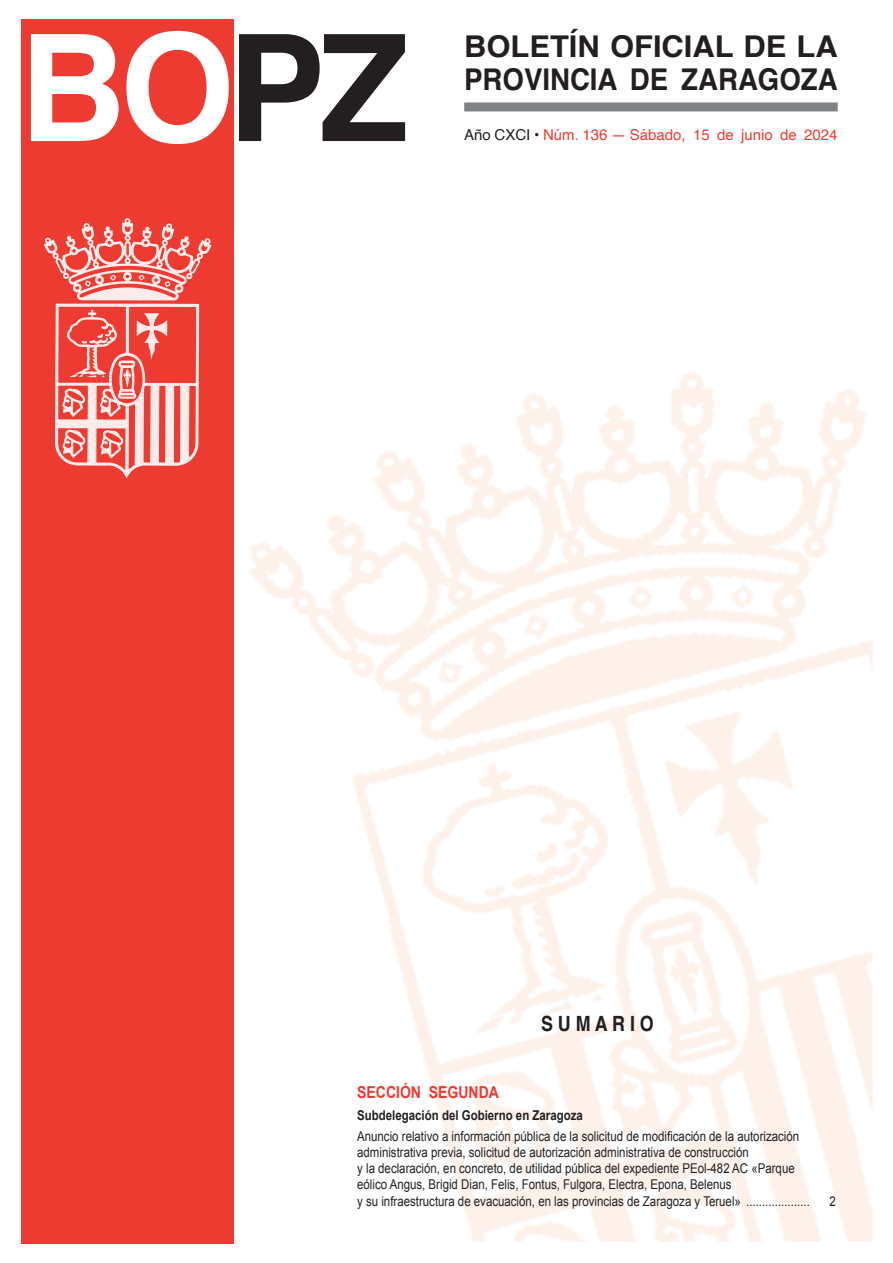
<style>
.page{position:relative;width:893px;height:1263px;background:#fff}
.page>*{position:absolute;margin:0;border:0;box-sizing:border-box;transform-origin:0 0}
.t1{font:700 30px "Helvetica";color:#231f20;scale:.92 1}
.t2{font:700 30px "Helvetica";color:#231f20}
.S_U_M_A_R_I_O{font:700 21px "Helvetica";color:#231f20;scale:.85 1}
.SECCIÓN{font:700 16.5px "Arial";color:#ee3b32;scale:.85 1}
.t3{font:15px "Helvetica";color:#ee3b32}
.TEXTO{font:13.5px "Arial";color:#231f20;scale:.85 1}
.LINEA_ANUNCIANTE_NEGRITA{font:700 13.5px "Arial";color:#231f20;scale:.85 1}
.s1{color:#231f20}
</style>
<div class="page">
<div style="left:21px;top:19px;width:213px;height:1225px;background:#ee3b32"></div>
<svg style="left:239px;top:34px;width:166px;height:107px"></svg>
<svg style="left:31px;top:31px;width:198px;height:113px"></svg>
<div style="left:464px;top:102px;width:374px;height:9px;background:#808285"></div>
<img style="left:43px;top:218px;width:169px;height:260px">
<p class="t2" style="left:464px;top:22px;width:375px">BOLETÍN OFICIAL DE LA</p>
<p class="t1" style="left:464px;top:55px;width:407px">PROVINCIA DE ZARAGOZA</p>
<p class="t3" style="left:464px;top:123px;width:375px"><span class="s1">Año CXCI •</span> Núm. 136 — Sábado, 15 de junio de 2024</p>
<p class="S_U_M_A_R_I_O" style="left:541px;top:1007px;width:134px">S U M A R I O</p>
<p class="SECCIÓN" style="left:357px;top:1081px;width:168px">SECCIÓN SEGUNDA</p>
<p class="LINEA_ANUNCIANTE_NEGRITA" style="left:357px;top:1107px;width:267px">Subdelegación del Gobierno en Zaragoza</p>
<p class="TEXTO" style="left:357px;top:1127px;width:521px">Anuncio relativo a información pública de la solicitud de modificación de la autorización</p>
<p class="TEXTO" style="left:357px;top:1143px;width:462px">administrativa previa, solicitud de autorización administrativa de construcción</p>
<p class="TEXTO" style="left:357px;top:1159px;width:516px">y la declaración, en concreto, de utilidad pública del expediente PEol-482 AC «Parque</p>
<p class="TEXTO" style="left:357px;top:1176px;width:442px">eólico Angus, Brigid Dian, Felis, Fontus, Fulgora, Electra, Epona, Belenus</p>
<p class="TEXTO" style="left:357px;top:1192px;width:534px">y su infraestructura de evacuación, en las provincias de Zaragoza y Teruel» ....................</p>
<p class="TEXTO" style="left:829px;top:1192px;width:9px">2</p>
</div>
